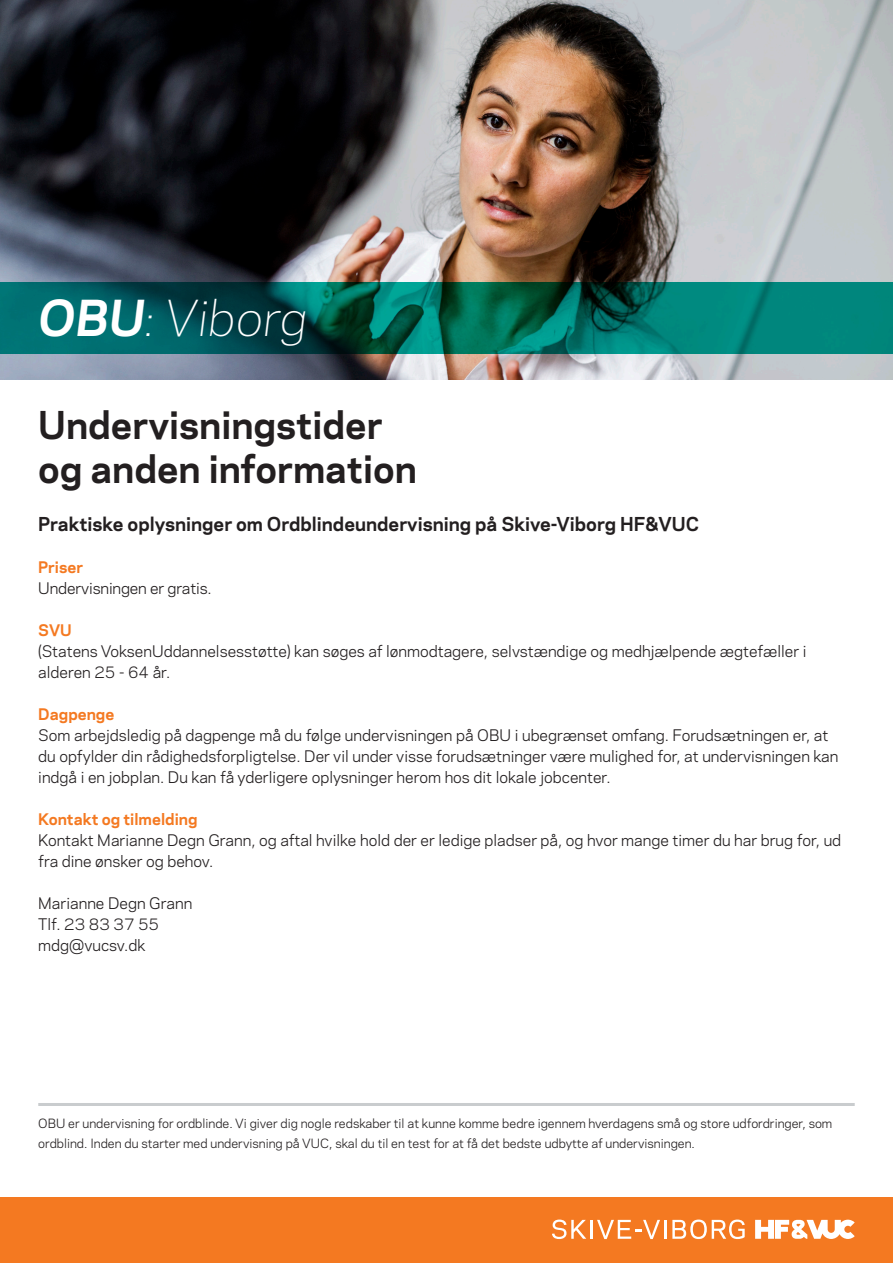
<style>
.page{position:relative;width:893px;height:1263px;background:#fff}
.page>*{position:absolute;margin:0;border:0;box-sizing:border-box;transform-origin:0 0}
.t1{font:italic 300 46.5px "Polaris";color:#fff}
.t2{font:700 36px/43.2px "Polaris";color:#231f20}
.t3{font:700 18px "Polaris";color:#231f20}
.t4{font:15px/21px "Polaris";color:#231f20}
.t5{font:700 15px "Polaris";color:#f47921}
.t6{font:12px/19.5px "Polaris";color:#231f20}
.s1{font-weight:700}
</style>
<div class="page">
<img style="left:0;top:0;width:893px;height:379px">
<svg style="left:0;top:282px;width:893px;height:72px;background:#006961"></svg>
<div style="left:0;top:1198px;width:893px;height:65px;background:#f47921"></div>
<svg style="left:755px;top:1220px;width:100px;height:19px"></svg>
<svg style="left:552px;top:1219px;width:34px;height:20px"></svg>
<hr style="left:590px;top:1220px;width:3px;height:19px;background:#fff">
<svg style="left:597px;top:1220px;width:63px;height:19px"></svg>
<hr style="left:664px;top:1220px;width:3px;height:19px;background:#fff">
<svg style="left:672px;top:1219px;width:73px;height:20px"></svg>
<hr style="left:38px;top:1103px;width:817px;height:3px;background:#c9ccce">
<p class="t1" style="left:38px;top:283px;width:271px"><span class="s1">OBU</span>: Viborg</p>
<p class="t2" style="left:38px;top:402px;width:380px">Undervisningstider og anden information</p>
<p class="t3" style="left:38px;top:511px;width:662px">Praktiske oplysninger om Ordblindeundervisning på Skive-Viborg HF&amp;VUC</p>
<p class="t5" style="left:38px;top:556px;width:46px">Priser</p>
<p class="t4" style="left:38px;top:577px;width:175px">Undervisningen er gratis.</p>
<p class="t5" style="left:38px;top:619px;width:35px">SVU</p>
<p class="t4" style="left:38px;top:640px;width:770px">(Statens VoksenUddannelsesstøtte) kan søges af lønmodtagere, selvstændige og medhjælpende ægtefæller i alderen 25 - 64 år.</p>
<p class="t5" style="left:38px;top:703px;width:78px">Dagpenge</p>
<p class="t4" style="left:38px;top:724px;width:802px">Som arbejdsledig på dagpenge må du følge undervisningen på OBU i ubegrænset omfang. Forudsætningen er, at du opfylder din rådighedsforpligtelse. Der vil under visse forudsætninger være mulighed for, at undervisningen kan indgå i en jobplan. Du kan få yderligere oplysninger herom hos dit lokale jobcenter.</p>
<p class="t5" style="left:38px;top:808px;width:161px">Kontakt og tilmelding</p>
<p class="t4" style="left:38px;top:829px;width:804px">Kontakt Marianne Degn Grann, og aftal hvilke hold der er ledige pladser på, og hvor mange timer du har brug for, ud fra dine ønsker og behov.</p>
<p class="t4" style="left:38px;top:892px;width:156px">Marianne Degn Grann</p>
<p class="t4" style="left:38px;top:913px;width:122px">Tlf. 23 83 37 55</p>
<p class="t4" style="left:38px;top:934px;width:109px">mdg@vucsv.dk</p>
<p class="t6" style="left:38px;top:1113px;width:796px">OBU er undervisning for ordblinde. Vi giver dig nogle redskaber til at kunne komme bedre igennem hverdagens små og store udfordringer, som ordblind. Inden du starter med undervisning på VUC, skal du til en test for at få det bedste udbytte af undervisningen.</p>
</div>
